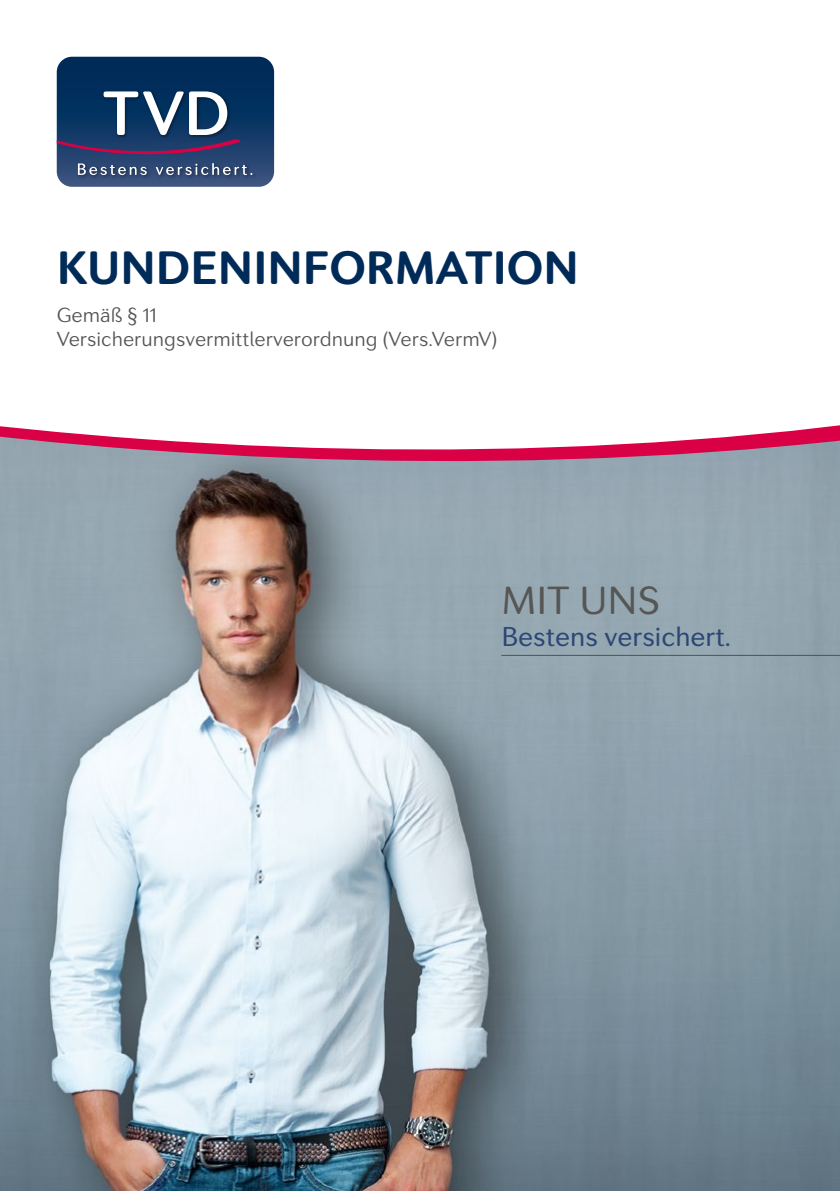
<style>
.page{position:relative;width:840px;height:1191px;background:#fff}
.page>*{position:absolute;margin:0;border:0;box-sizing:border-box;transform-origin:0 0}
.t1{font:700 46px "Seconda Soft";color:#002b59}
.t2{font:38.6px "Seconda Soft";color:#565655}
.t3{font:26.8px "Seconda Soft";color:#2b4774}
.t4{font:300 20px/24px "Seconda Soft";color:#565655}
</style>
<div class="page">
<svg style="left:57px;top:57px;width:217px;height:130px;background:#2b4972"></svg>
<img style="left:0;top:477px;width:839px;height:714px">
<hr style="left:501px;top:655px;width:338px;height:1px;background:#565655">
<svg style="left:0;top:425px;width:839px;height:52px"></svg>
<h1 class="t1" style="left:57px;top:239px;width:523px">KUNDENINFORMATION</h1>
<p class="t4" style="left:57px;top:303px;width:442px">Gemäß § 11<br>Versicherungsvermittlerverordnung (Vers.VermV)</p>
<h2 class="t2" style="left:501px;top:576px;width:160px">MIT UNS</h2>
<h3 class="t3" style="left:501px;top:620px;width:231px">Bestens versichert.</h3>
</div>
